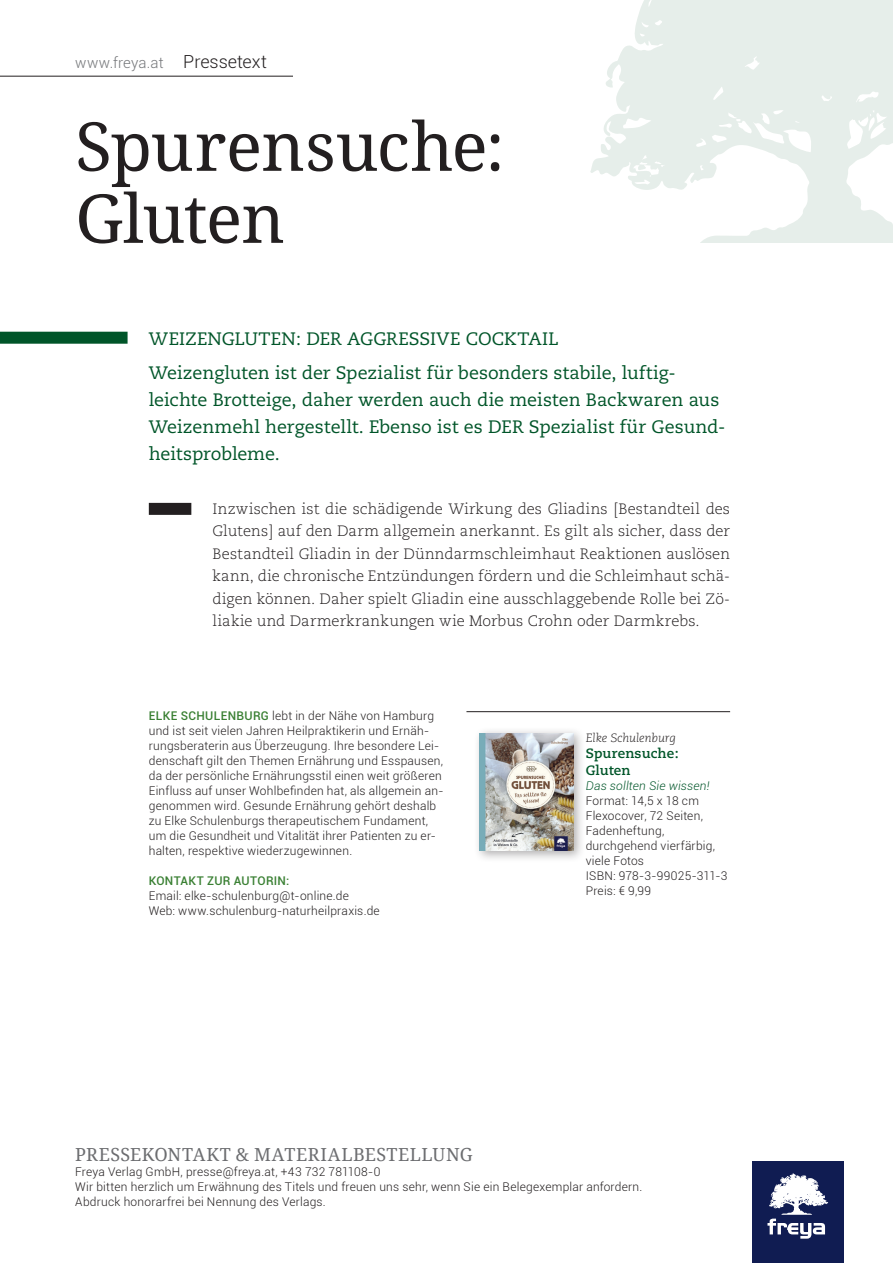
<style>
.page{position:relative;width:893px;height:1263px;background:#fff}
.page>*{position:absolute;margin:0;border:0;box-sizing:border-box;transform-origin:0 0}
.t1{font:67.5px/72px "Noto Serif";letter-spacing:-.01em;color:#231f20}
.t2{font:18px/27px "Caecilia";color:#005529}
.t3{font:18px "Noto Serif";letter-spacing:.025em;color:#6c6d70}
.t4{font:300 15px/22.5px "Caecilia";letter-spacing:.005em;color:#231f20;text-align:justify}
.t5{font:300 15px "Roboto";letter-spacing:.01em;color:#76787b}
.t6{font:700 13.5px/16.5px "Caecilia";letter-spacing:.01em;color:#005529}
.t7{font:300 12px/15px "Roboto";letter-spacing:.02em;color:#231f20}
.t8{font:italic 300 12px "Roboto";letter-spacing:.015em;color:#005529}
.t9{font:500 12px "Roboto";letter-spacing:.025em;color:#3a8033}
.t10{font:italic 300 12px "Caecilia";letter-spacing:-.005em;color:#231f20}
.s1{font-size:18px;color:#231f20}
.s2{font-weight:500;color:#3a8033}
</style>
<div class="page">
<hr style="left:0;top:76px;width:293px;height:1px;background:#231f20">
<div style="left:752px;top:1161px;width:91px;height:102px;background:#101c52"></div>
<svg style="left:767px;top:1173px;width:61px;height:65px"></svg>
<svg style="left:590px;top:0;width:303px;height:243px;fill:#e6eeea"></svg>
<div style="left:0;top:332px;width:128px;height:12px;background:#005529"></div>
<div style="left:149px;top:503px;width:42px;height:12px;background:#231f20"></div>
<hr style="left:466px;top:711px;width:264px;height:1px;background:#231f20">
<div style="left:473px;top:727px;width:112px;height:136px;background:#231f20;opacity:.35"></div>
<img style="left:479px;top:733px;width:94px;height:118px">
<p class="t5" style="left:75px;top:52px;width:193px">www.freya.at <span class="s1">Pressetext</span></p>
<h1 class="t1" style="left:75px;top:108px;width:431px">Spurensuche:<br>Gluten</h1>
<h2 class="t2" style="left:149px;top:322px;width:528px;line-height:34.5px">WEIZENGLUTEN: DER AGGRESSIVE COCKTAIL<br>Weizengluten ist der Spezialist für besonders stabile, luftig-</h2>
<h2 class="t2" style="left:149px;top:387px;width:578px">leichte Brotteige, daher werden auch die meisten Backwaren aus<br>Weizenmehl hergestellt. Ebenso ist es DER Spezialist für Gesund&shy;heitsprobleme.</h2>
<p class="t4" style="left:213px;top:498px;width:519px">Inzwischen ist die schädigende Wirkung des Gliadins [Bestandteil des Glutens] auf den Darm allgemein anerkannt. Es gilt als sicher, dass der Bestandteil Gliadin in der Dünndarmschleimhaut Reaktionen auslösen kann, die chronische Entzündungen fördern und die Schleimhaut schä&shy;digen können. Daher spielt Gliadin eine ausschlaggebende Rolle bei Zö&shy;liakie und Darmerkrankungen wie Morbus Crohn oder Darmkrebs.</p>
<p class="t7" style="left:149px;top:708px;width:296px"><span class="s2">ELKE SCHULENBURG</span> lebt in der Nähe von Hamburg und ist seit vielen Jahren Heilpraktikerin und Ernäh&shy;rungsberaterin aus Überzeugung. Ihre besondere Lei&shy;denschaft gilt den Themen Ernährung und Esspausen, da der persönliche Ernährungsstil einen weit größeren Einfluss auf unser Wohlbefinden hat, als allgemein an&shy;genommen wird. Gesunde Ernährung gehört deshalb zu Elke Schulenburgs therapeutischem Fundament, um die Gesundheit und Vitalität ihrer Patienten zu er&shy;halten, respektive wiederzugewinnen.</p>
<p class="t9" style="left:149px;top:873px;width:142px">KONTAKT ZUR AUTORIN:</p>
<p class="t7" style="left:149px;top:888px;width:232px">Email: elke-schulenburg@t-online.de<br>Web: www.schulenburg-naturheilpraxis.de</p>
<p class="t10" style="left:586px;top:731px;width:92px">Elke Schulenburg</p>
<p class="t6" style="left:586px;top:746px;width:95px">Spurensuche:<br>Gluten</p>
<p class="t8" style="left:586px;top:777px;width:125px">Das sollten Sie wissen!</p>
<p class="t7" style="left:586px;top:793px;width:143px">Format: 14,5 x 18 cm<br>Flexocover, 72 Seiten,<br>Fadenheftung, durchgehend vierfärbig, viele Fotos<br>ISBN: 978-3-99025-311-3<br>Preis: € 9,99</p>
<h2 class="t3" style="left:75px;top:1142px;width:399px">PRESSEKONTAKT &amp; MATERIALBESTELLUNG</h2>
<p class="t7" style="left:75px;top:1164px;width:569px">Freya Verlag GmbH, presse@freya.at, +43 732 781108-0<br>Wir bitten herzlich um Erwähnung des Titels und freuen uns sehr, wenn Sie ein Belegexemplar anfordern.<br>Abdruck honorarfrei bei Nennung des Verlags.</p>
</div>
